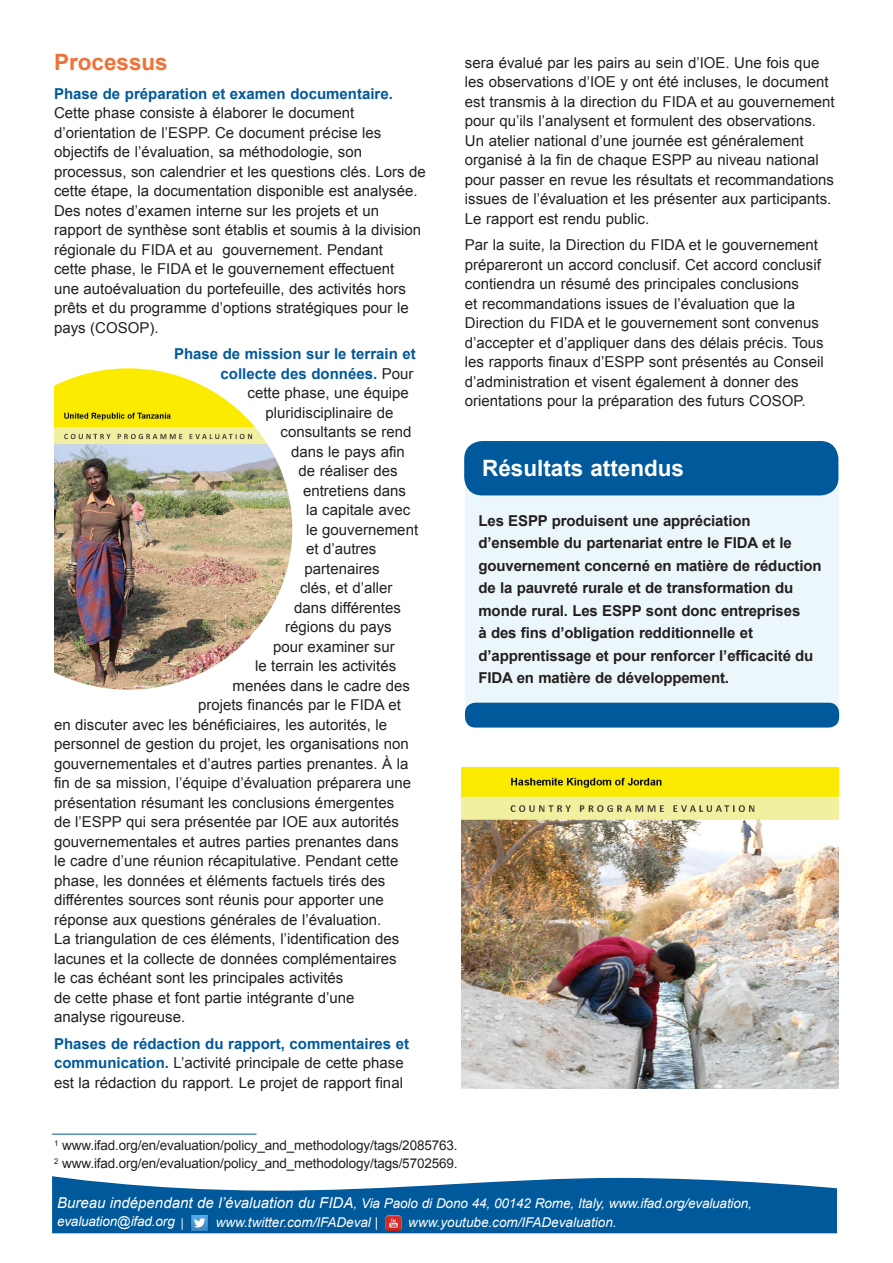
<style>
.page{position:relative;width:893px;height:1263px;background:#fff}
.page>*{position:absolute;margin:0;border:0;box-sizing:border-box;transform-origin:0 0}
.Body_italic{font:700 22.5px "Arial";color:#fff}
.Body{font:700 22.5px "Arial";color:#ef7236}
.Body-2{font:15px/19.5px "Arial";color:#231f20}
.Headline_level_2{font:700 15px/22.5px "Arial";letter-spacing:-.01em;color:#231f20}
.Body-3{font:700 15px "Arial";color:#00599b}
.Headline_level_2-2{font:italic 13.5px "Arial";letter-spacing:-.01em;color:#fff}
.Headline_level_2-3{font:13.5px "Arial";letter-spacing:-.01em;color:#231f20}
.t1{font:12px "Arial";color:#fff}
.s1{font-weight:700;color:#00599b}
.s2{font-weight:400;color:#231f20}
.s3{font-size:15px}
</style>
<div class="page">
<img style="left:54px;top:368px;width:238px;height:322px">
<svg style="left:52px;top:1176px;width:785px;height:57px;background:#2470a9"></svg>
<hr style="left:52px;top:1134px;width:205px;height:1px;background:#00599b">
<div style="left:465px;top:467px;width:373px;height:248px;background:#ecf7fb"></div>
<div style="left:464px;top:441px;width:374px;height:54px;background:#00599b;border-radius:18px"></div>
<div style="left:465px;top:703px;width:374px;height:25px;background:#00599b;border-radius:10px"></div>
<img style="left:462px;top:767px;width:376px;height:322px">
<img style="left:190px;top:1216px;width:18px;height:15px">
<img style="left:385px;top:1214px;width:18px;height:17px">
<p class="Body" style="left:54px;top:47px;width:115px">Processus</p>
<p class="Body-2" style="left:54px;top:84px;width:373px"><span class="s1">Phase de préparation et examen documentaire.<br></span>Cette phase consiste à élaborer le document d’orientation de l’ESPP. Ce document précise les objectifs de l’évaluation, sa méthodologie, son processus, son calendrier et les questions clés. Lors de cette étape, la documentation disponible est analysée.<br>Des notes d’examen interne sur les projets et un rapport de synthèse sont établis et soumis à la division régionale du FIDA et au gouvernement. Pendant<br>cette phase, le FIDA et le gouvernement effectuent<br>une autoévaluation du portefeuille, des activités hors prêts et du programme d’options stratégiques pour le pays (COSOP).</p>
<p class="Body-3" style="left:174px;top:344px;width:243px">Phase de mission sur le terrain et</p>
<p class="Body-3" style="left:220px;top:363px;width:194px">collecte des données. <span class="s2">Pour</span></p>
<p class="Body-2" style="left:248px;top:383px;width:163px">cette phase, une équipe</p>
<p class="Body-2" style="left:266px;top:403px;width:129px">pluridisciplinaire de</p>
<p class="Body-2" style="left:280px;top:422px;width:132px">consultants se rend</p>
<p class="Body-2" style="left:291px;top:442px;width:115px">dans le pays afin</p>
<p class="Body-2" style="left:298px;top:461px;width:101px">de réaliser des</p>
<p class="Body-2" style="left:303px;top:481px;width:104px">entretiens dans</p>
<p class="Body-2" style="left:306px;top:500px;width:106px">la capitale avec</p>
<p class="Body-2" style="left:306px;top:520px;width:114px">le gouvernement</p>
<p class="Body-2" style="left:306px;top:539px;width:72px">et d’autres</p>
<p class="Body-2" style="left:304px;top:559px;width:77px">partenaires</p>
<p class="Body-2" style="left:300px;top:578px;width:94px">clés, et d’aller</p>
<p class="Body-2" style="left:294px;top:598px;width:108px">dans différentes</p>
<p class="Body-2" style="left:285px;top:617px;width:108px">régions du pays</p>
<p class="Body-2" style="left:273px;top:637px;width:123px">pour examiner sur</p>
<p class="Body-2" style="left:255px;top:656px;width:143px">le terrain les activités</p>
<p class="Body-2" style="left:232px;top:676px;width:179px">menées dans le cadre des</p>
<p class="Body-2" style="left:198px;top:695px;width:205px">projets financés par le FIDA et</p>
<p class="Body-2" style="left:54px;top:715px;width:335px">en discuter avec les bénéficiaires, les autorités, le</p>
<p class="Body-2" style="left:54px;top:734px;width:356px">personnel de gestion du projet, les organisations non</p>
<p class="Body-2" style="left:54px;top:754px;width:356px">gouvernementales et d’autres parties prenantes. À la</p>
<p class="Body-2" style="left:54px;top:773px;width:359px">fin de sa mission, l’équipe d’évaluation préparera une</p>
<p class="Body-2" style="left:54px;top:793px;width:342px">présentation résumant les conclusions émergentes</p>
<p class="Body-2" style="left:54px;top:812px;width:346px">de l’ESPP qui sera présentée par IOE aux autorités</p>
<p class="Body-2" style="left:54px;top:832px;width:346px">gouvernementales et autres parties prenantes dans</p>
<p class="Body-2" style="left:54px;top:851px;width:346px">le cadre d’une réunion récapitulative. Pendant cette</p>
<p class="Body-2" style="left:54px;top:871px;width:333px">phase, les données et éléments factuels tirés des</p>
<p class="Body-2" style="left:54px;top:890px;width:331px">différentes sources sont réunis pour apporter une</p>
<p class="Body-2" style="left:54px;top:910px;width:329px">réponse aux questions générales de l’évaluation.</p>
<p class="Body-2" style="left:54px;top:929px;width:347px">La triangulation de ces éléments, l’identification des</p>
<p class="Body-2" style="left:54px;top:949px;width:344px">lacunes et la collecte de données complémentaires</p>
<p class="Body-2" style="left:54px;top:968px;width:291px">le cas échéant sont les principales activités</p>
<p class="Body-2" style="left:54px;top:988px;width:302px">de cette phase et font partie intégrante d’une</p>
<p class="Body-2" style="left:54px;top:1007px;width:133px">analyse rigoureuse.</p>
<p class="Body-2" style="left:54px;top:1034px;width:357px"><span class="s1">Phases de rédaction du rapport, commentaires et communication.</span> L’activité principale de cette phase est la rédaction du rapport. Le projet de rapport final</p>
<p class="Body-2" style="left:465px;top:53px;width:371px">sera évalué par les pairs au sein d’IOE. Une fois que les observations d’IOE y ont été incluses, le document est transmis à la direction du FIDA et au gouvernement pour qu’ils l’analysent et formulent des observations.<br>Un atelier national d’une journée est généralement organisé à la fin de chaque ESPP au niveau national pour passer en revue les résultats et recommandations issues de l’évaluation et les présenter aux participants.<br>Le rapport est rendu public.</p>
<p class="Body-2" style="left:465px;top:235px;width:360px">Par la suite, la Direction du FIDA et le gouvernement prépareront un accord conclusif. Cet accord conclusif contiendra un résumé des principales conclusions<br>et recommandations issues de l’évaluation que la Direction du FIDA et le gouvernement sont convenus d’accepter et d’appliquer dans des délais précis. Tous les rapports finaux d’ESPP sont présentés au Conseil d’administration et visent également à donner des orientations pour la préparation des futurs COSOP.</p>
<p class="Body_italic" style="left:482px;top:453px;width:203px">Résultats attendus</p>
<p class="Headline_level_2" style="left:478px;top:510px;width:345px">Les ESPP produisent une appréciation d’ensemble du partenariat entre le FIDA et le gouvernement concerné en matière de réduction de la pauvreté rurale et de transformation du monde rural. Les ESPP sont donc entreprises<br>à des fins d’obligation redditionnelle et d’apprentissage et pour renforcer l’efficacité du FIDA en matière de développement.</p>
<p class="Headline_level_2-3" style="left:54px;top:1137px;width:405px"><sup>1</sup> www.ifad.org/en/evaluation/policy_and_methodology/tags/2085763.</p>
<p class="Headline_level_2-3" style="left:54px;top:1155px;width:405px"><sup>2</sup> www.ifad.org/en/evaluation/policy_and_methodology/tags/5702569.</p>
<p class="Headline_level_2-2" style="left:57px;top:1195px;width:696px"><span class="s3">Bureau indépendant de l’évaluation du FIDA</span>, Via Paolo di Dono 44, 00142 Rome, Italy, www.ifad.org/evaluation,</p>
<p class="Headline_level_2-2" style="left:57px;top:1213px;width:119px">evaluation@ifad.org</p>
<p class="t1" style="left:181px;top:1215px;width:5px">|</p>
<p class="Headline_level_2-2" style="left:216px;top:1214px;width:164px">www.twitter.com/IFADeval |</p>
<p class="Headline_level_2-2" style="left:408px;top:1214px;width:210px">www.youtube.com/IFADevaluation.</p>
</div>
